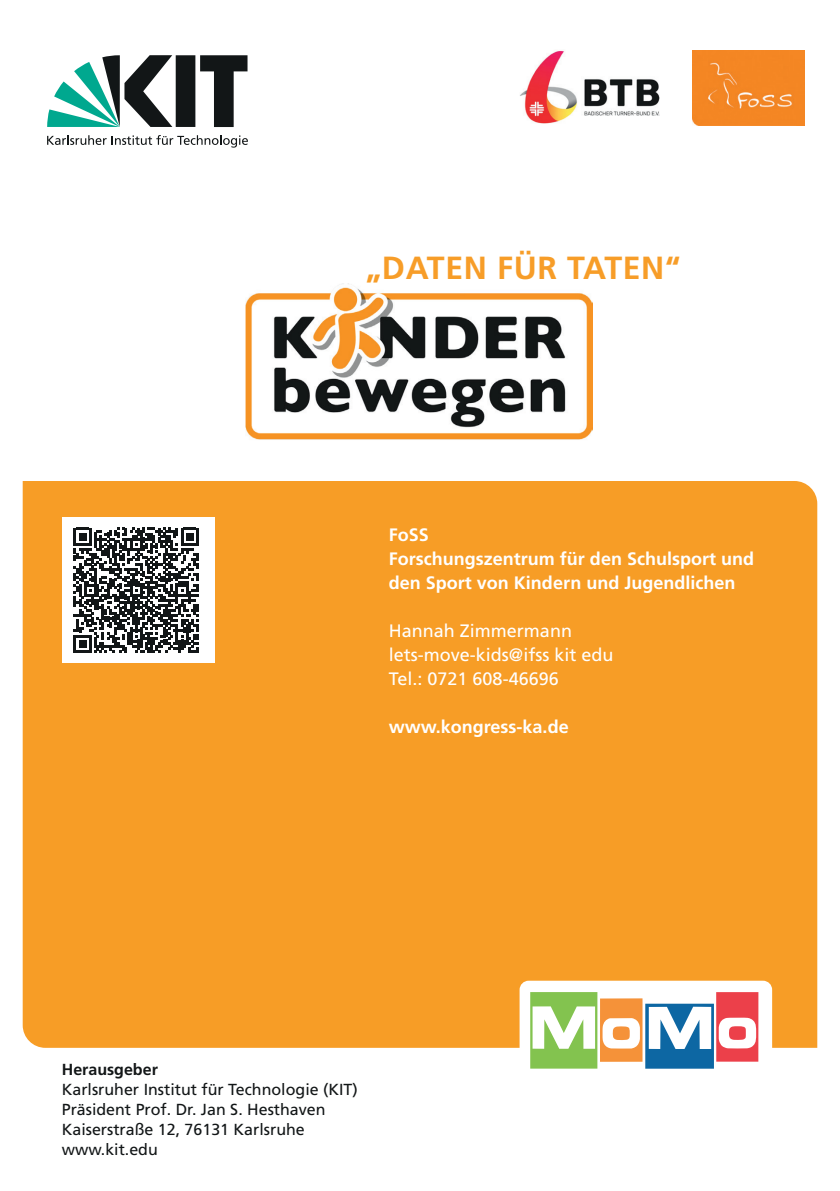
<style>
.page{position:relative;width:840px;height:1191px;background:#fff}
.page>*{position:absolute;margin:0;border:0;box-sizing:border-box;transform-origin:0 0}
.t1{font:700 32px "Frutiger LT Std";letter-spacing:.02em;color:#f79d28}
.t2{font:700 18px/24px "Frutiger LT Std";color:#fff}
.t3{font:18px/24px "Frutiger LT Std";color:#fff}
.t4{font:16px/20px "Frutiger LT Std";color:#121617}
.t5{font:700 16px "Frutiger LT Std";color:#121617}
</style>
<div class="page">
<svg style="left:47px;top:55px;width:200px;height:72px"></svg>
<svg style="left:47px;top:135px;width:201px;height:13px"></svg>
<div style="left:23px;top:481px;width:793px;height:566px;background:#f79d26"></div>
<div style="left:62px;top:517px;width:152px;height:146px;background:#fff"></div>
<svg style="left:74px;top:528px;width:124px;height:124px"></svg>
<img style="left:692px;top:50px;width:112px;height:76px">
<img style="left:520px;top:50px;width:139px;height:74px">
<img style="left:245px;top:287px;width:347px;height:153px">
<div style="left:519px;top:980px;width:252px;height:100px;background:#fff;border-radius:9px"></div>
<svg style="left:530px;top:992px;width:228px;height:76px"></svg>
<h1 class="t1" style="left:365px;top:249px;width:316px">„DATEN FÜR TATEN“</h1>
<p class="t2" style="left:388px;top:523px;width:366px">FoSS<br>Forschungszentrum für den Schulsport und den Sport von Kindern und Jugendlichen</p>
<p class="t3" style="left:388px;top:619px;width:226px">Hannah Zimmermann lets-move-kids@ifss kit edu<br>Tel.: 0721 608-46696</p>
<p class="t2" style="left:388px;top:715px;width:181px">www.kongress-ka.de</p>
<p class="t5" style="left:62px;top:1060px;width:98px">Herausgeber</p>
<p class="t4" style="left:62px;top:1080px;width:297px">Karlsruher Institut für Technologie (KIT)<br>Präsident Prof. Dr. Jan S. Hesthaven<br>Kaiserstraße 12, 76131 Karlsruhe www.kit.edu</p>
</div>
